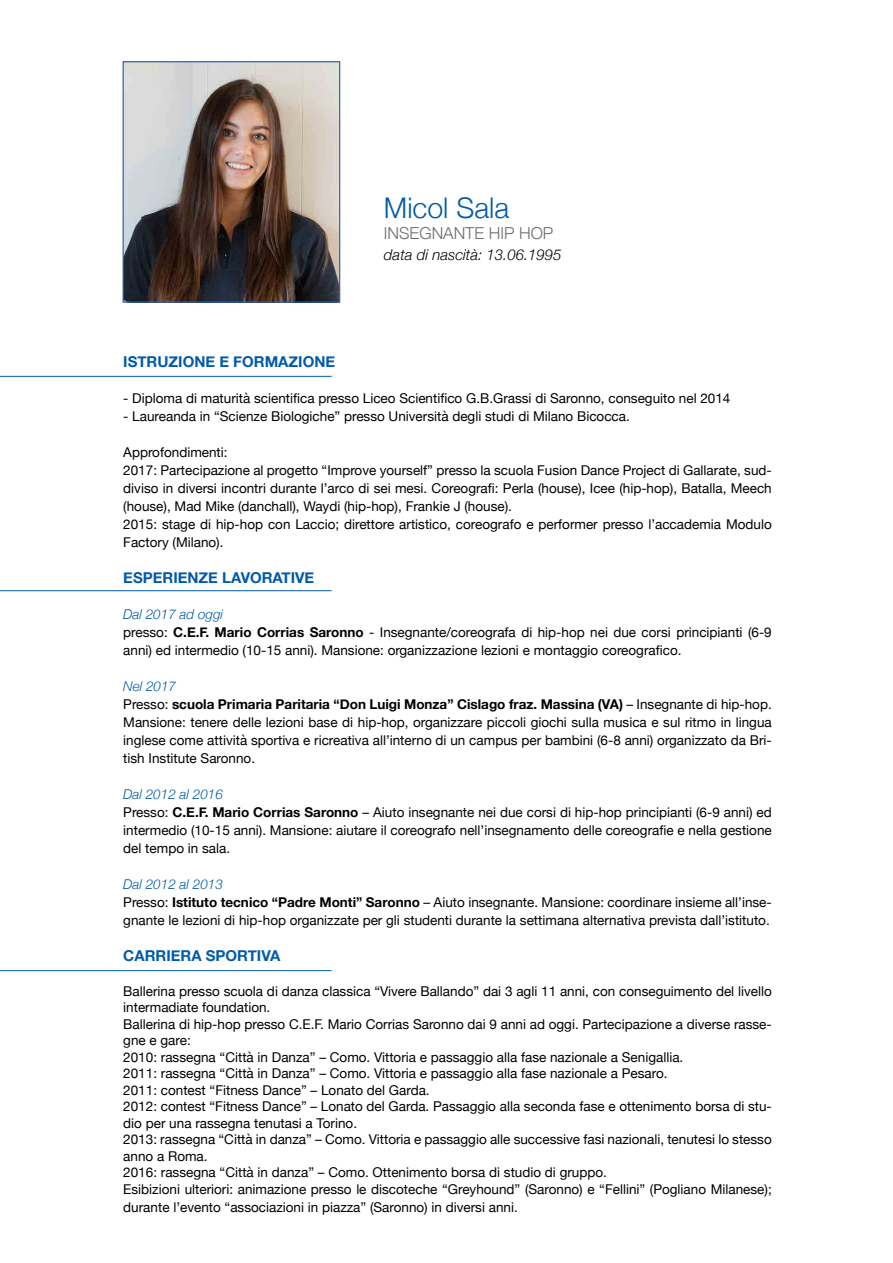
<style>
.page{position:relative;width:893px;height:1263px;background:#fff}
.page>*{position:absolute;margin:0;border:0;box-sizing:border-box;transform-origin:0 0}
.t1{font:300 28.5px "Helvetica Neue";color:#005baa}
.t2{font:300 16.5px "Helvetica Neue";color:#6d6e71}
.t3{font:700 15px "Helvetica Neue";color:#005baa}
.t4{font:italic 300 15px "Helvetica Neue";color:#000}
.t5{font:13.5px/18px "Helvetica Neue";color:#000}
.s1{font-weight:300;font-style:italic;color:#005baa}
.s2{font-weight:700}
</style>
<div class="page">
<hr style="left:0;top:376px;width:332px;height:1px;background:#005baa">
<hr style="left:0;top:590px;width:332px;height:1px;background:#005baa">
<hr style="left:0;top:970px;width:332px;height:1px;background:#005baa">
<img style="left:125px;top:63px;width:213px;height:238px">
<div style="left:123px;top:61px;width:217px;height:242px;border:1px solid #3061ae"></div>
<h1 class="t1" style="left:384px;top:184px;width:127px">Micol Sala</h1>
<p class="t2" style="left:384px;top:219px;width:171px">INSEGNANTE HIP HOP</p>
<p class="t4" style="left:384px;top:242px;width:179px">data di nascità: 13.06.1995</p>
<p class="t3" style="left:123px;top:350px;width:213px">ISTRUZIONE E FORMAZIONE</p>
<p class="t5" style="left:123px;top:390px;width:609px">- Diploma di maturità scientifica presso Liceo Scientifico G.B.Grassi di Saronno, conseguito nel 2014</p>
<p class="t5" style="left:123px;top:408px;width:508px">- Laureanda in “Scienze Biologiche” presso Università degli studi di Milano Bicocca.</p>
<p class="t5" style="left:123px;top:444px;width:650px">Approfondimenti:<br>2017: Partecipazione al progetto “Improve yourself” presso la scuola Fusion Dance Project di Gallarate, sud&shy;diviso in diversi incontri durante l’arco di sei mesi. Coreografi: Perla (house), Icee (hip-hop), Batalla, Meech (house), Mad Mike (danchall), Waydi (hip-hop), Frankie J (house).<br>2015: stage di hip-hop con Laccio; direttore artistico, coreografo e performer presso l’accademia Modulo Factory (Milano).</p>
<p class="t3" style="left:123px;top:566px;width:192px">ESPERIENZE LAVORATIVE</p>
<p class="t5" style="left:123px;top:606px;width:650px"><span class="s1">Dal 2017 ad oggi<br></span>presso: <span class="s2">C.E.F. Mario Corrias Saronno</span> - Insegnante/coreografa di hip-hop nei due corsi principianti (6-9 anni) ed intermedio (10-15 anni). Mansione: organizzazione lezioni e montaggio coreografico.</p>
<p class="t5" style="left:123px;top:678px;width:650px"><span class="s1">Nel 2017<br></span>Presso: <span class="s2">scuola Primaria Paritaria “Don Luigi Monza” Cislago fraz. Massina (VA)</span> – Insegnante di hip-hop.<br>Mansione: tenere delle lezioni base di hip-hop, organizzare piccoli giochi sulla musica e sul ritmo in lingua inglese come attività sportiva e ricreativa all’interno di un campus per bambini (6-8 anni) organizzato da Bri&shy;tish Institute Saronno.</p>
<p class="t5" style="left:123px;top:786px;width:650px"><span class="s1">Dal 2012 al 2016<br></span>Presso: <span class="s2">C.E.F. Mario Corrias Saronno</span> – Aiuto insegnante nei due corsi di hip-hop principianti (6-9 anni) ed intermedio (10-15 anni). Mansione: aiutare il coreografo nell’insegnamento delle coreografie e nella gestione del tempo in sala.</p>
<p class="t5" style="left:123px;top:876px;width:650px"><span class="s1">Dal 2012 al 2013<br></span>Presso: <span class="s2">Istituto tecnico “Padre Monti” Saronno</span> – Aiuto insegnante. Mansione: coordinare insieme all’inse&shy;gnante le lezioni di hip-hop organizzate per gli studenti durante la settimana alternativa prevista dall’istituto.</p>
<p class="t3" style="left:123px;top:944px;width:159px">CARRIERA SPORTIVA</p>
<p class="t5" style="left:123px;top:983px;width:650px;line-height:16.5px">Ballerina presso scuola di danza classica “Vivere Ballando” dai 3 agli 11 anni, con conseguimento del livello intermadiate foundation.<br>Ballerina di hip-hop presso C.E.F. Mario Corrias Saronno dai 9 anni ad oggi. Partecipazione a diverse rasse&shy;gne e gare:<br>2010: rassegna “Città in Danza” – Como. Vittoria e passaggio alla fase nazionale a Senigallia.<br>2011: rassegna “Città in Danza” – Como. Vittoria e passaggio alla fase nazionale a Pesaro.<br>2011: contest “Fitness Dance” – Lonato del Garda.<br>2012: contest “Fitness Dance” – Lonato del Garda. Passaggio alla seconda fase e ottenimento borsa di stu&shy;dio per una rassegna tenutasi a Torino.<br>2013: rassegna “Città in danza” – Como. Vittoria e passaggio alle successive fasi nazionali, tenutesi lo stesso anno a Roma.<br>2016: rassegna “Città in danza” – Como. Ottenimento borsa di studio di gruppo.<br>Esibizioni ulteriori: animazione presso le discoteche “Greyhound” (Saronno) e “Fellini” (Pogliano Milanese);</p>
<p class="t5" style="left:123px;top:1198px;width:396px">durante l’evento “associazioni in piazza” (Saronno) in diversi anni.</p>
</div>
